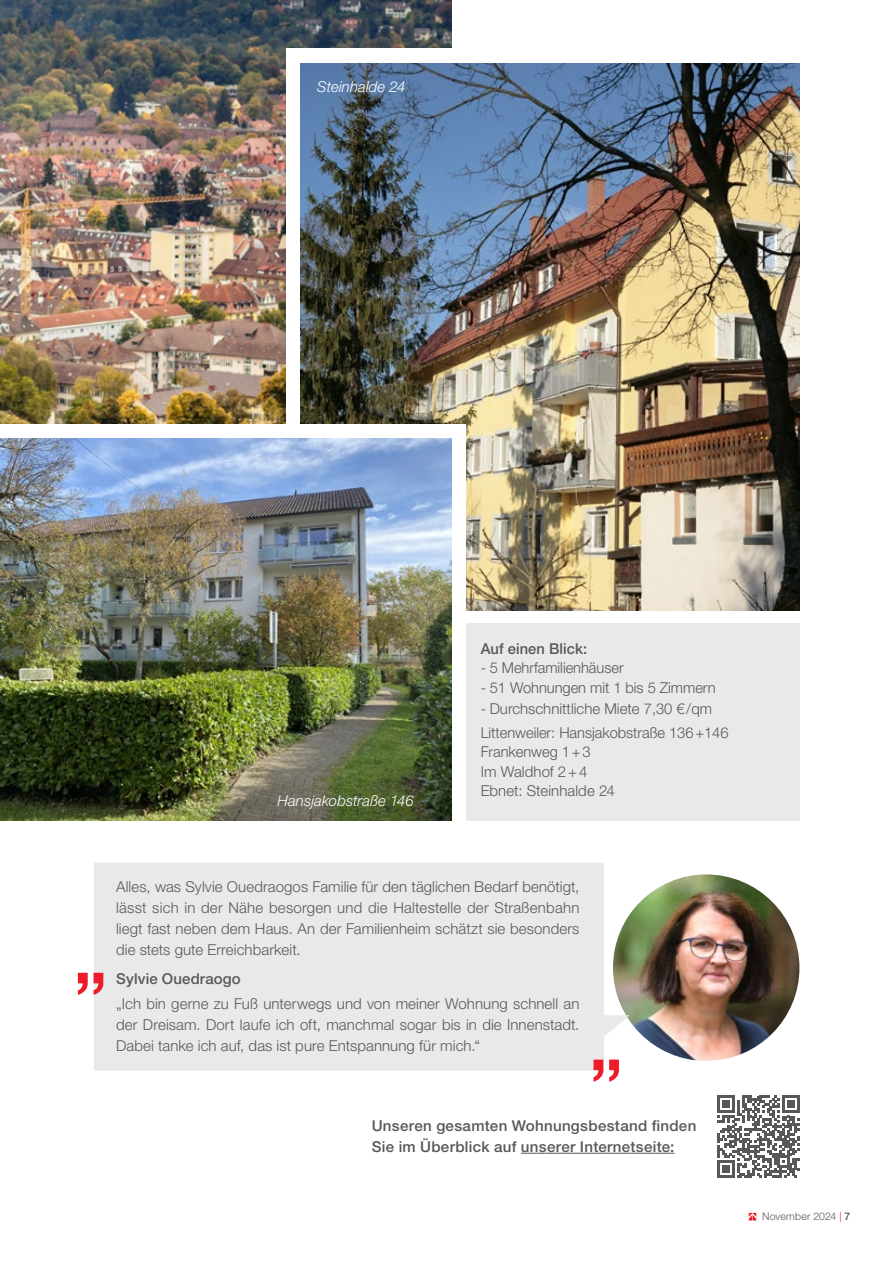
<style>
.page{position:relative;width:893px;height:1263px;background:#fff}
.page>*{position:absolute;margin:0;border:0;box-sizing:border-box;transform-origin:0 0}
.t1{font:300 15px/21px "Helvetica Neue LT Std";color:#57585a}
.t2{font:500 15px/21px "Helvetica Neue LT Std";letter-spacing:.015em;color:#57585a}
.t3{font:italic 300 15px "Helvetica Neue LT Std";letter-spacing:.005em;color:#fff}
.t4{font:300 10.5px "Helvetica Neue LT Std";letter-spacing:.015em;color:#57585a}
.s1{color:#ee1c28}
.s2{font-weight:500}
</style>
<div class="page">
<svg style="left:749px;top:1213px;width:7px;height:7px"></svg>
<img style="left:0;top:0;width:452px;height:424px">
<div style="left:286px;top:48px;width:505px;height:443px;background:#fff"></div>
<img style="left:300px;top:64px;width:499px;height:547px">
<div style="left:466px;top:623px;width:333px;height:198px;background:#e6e7e9"></div>
<div style="left:0;top:424px;width:466px;height:319px;background:#fff"></div>
<img style="left:0;top:438px;width:452px;height:383px">
<img style="left:613px;top:874px;width:186px;height:187px;border-radius:93px">
<div style="left:94px;top:863px;width:536px;height:208px;background:#e8e9eb"></div>
<svg style="left:593px;top:1059px;width:26px;height:23px"></svg>
<svg style="left:78px;top:973px;width:25px;height:22px"></svg>
<hr style="left:521px;top:1153px;width:153px;height:1px;background:#57585a">
<svg style="left:717px;top:1096px;width:82px;height:82px"></svg>
<p class="t3" style="left:317px;top:77px;width:90px">Steinhalde 24</p>
<p class="t3" style="left:277px;top:791px;width:138px">Hansjakobstraße 146</p>
<p class="t2" style="left:481px;top:638px;width:108px">Auf einen Blick:</p>
<p class="t1" style="left:481px;top:657px;width:144px">- 5 Mehrfamilienhäuser</p>
<p class="t1" style="left:481px;top:677px;width:236px">- 51 Wohnungen mit 1 bis 5 Zimmern</p>
<p class="t1" style="left:481px;top:696px;width:249px;line-height:23.7px">- Durchschnittliche Miete 7,30 €/qm<br>Littenweiler: Hansjakobstraße 136+146</p>
<p class="t1" style="left:481px;top:742px;width:136px;line-height:19.5px">Frankenweg 1+3<br>Im Waldhof 2+4<br>Ebnet: Steinhalde 24</p>
<p class="t1" style="left:116px;top:876px;width:465px;text-align:justify">Alles, was Sylvie Ouedraogos Familie für den täglichen Bedarf benötigt, lässt sich in der Nähe besorgen und die Haltestelle der Straßenbahn liegt fast neben dem Haus. An der Familienheim schätzt sie besonders die stets gute Erreichbarkeit.</p>
<p class="t2" style="left:116px;top:968px;width:126px">Sylvie Ouedraogo</p>
<p class="t1" style="left:116px;top:993px;width:465px;text-align:justify">„Ich bin gerne zu Fuß unterwegs und von meiner Wohnung schnell an der Dreisam. Dort laufe ich oft, manchmal sogar bis in die Innenstadt.<br>Dabei tanke ich auf, das ist pure Entspannung für mich.“</p>
<p class="t2" style="left:372px;top:1115px;width:326px">Unseren gesamten Wohnungsbestand finden<br>Sie im Überblick auf unserer Internetseite:</p>
<p class="t4" style="left:762px;top:1210px;width:90px">November 2024 <span class="s1">|</span> <span class="s2">7</span></p>
</div>
